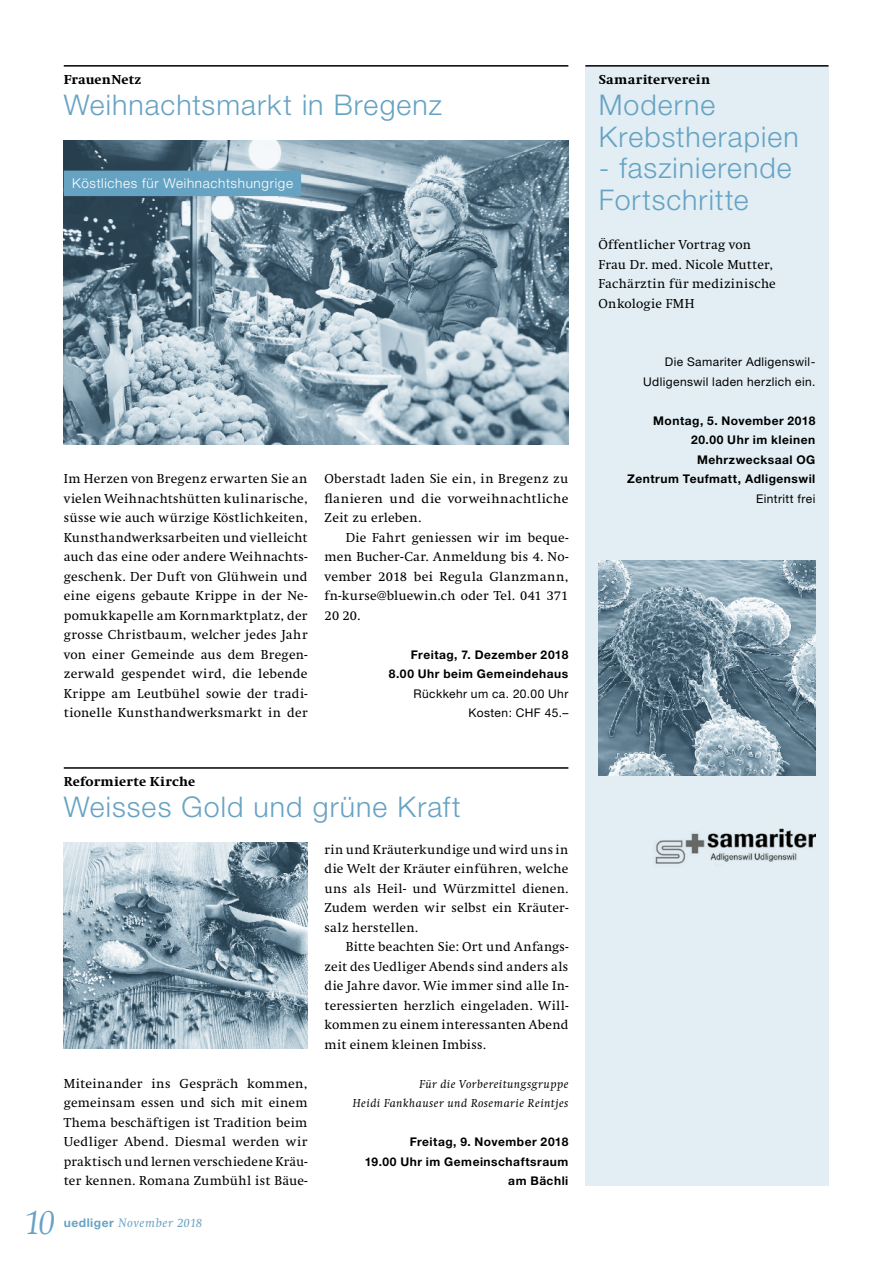
<style>
.page{position:relative;width:893px;height:1263px;background:#fff}
.page>*{position:absolute;margin:0;border:0;box-sizing:border-box;transform-origin:0 0}
.t1{font:italic 300 36px "Swift";color:#66a3c3}
.t2{font:300 28.5px/31.5px "Helvetica Neue";letter-spacing:.035em;color:#66a3c3}
.t3{font:13.5px/19.5px "Swift";letter-spacing:.02em;color:#000;text-align:justify}
.t4{font:800 13.5px "Swift";letter-spacing:.02em;color:#000}
.t5{font:300 13.5px "Helvetica Neue";letter-spacing:.05em;color:#fff}
.t6{font:italic 12.75px "Swift";letter-spacing:.05em;color:#66a3c3}
.t7{font:700 12px/19.5px "Helvetica Neue";letter-spacing:.04em;color:#000;text-align:right}
.t8{font:12px/19.5px "Helvetica Neue";letter-spacing:.035em;color:#000;text-align:right}
.t9{font:italic 12px/19.5px "Swift";letter-spacing:.04em;color:#000;text-align:right}
.s1{font-family:"Helvetica Neue";font-weight:700;font-style:normal;font-size:12px}
</style>
<div class="page">
<div style="left:585px;top:65px;width:244px;height:1120px;background:#e0edf3"></div>
<hr style="left:585px;top:65px;width:243px;height:2px;background:#000">
<img style="left:598px;top:561px;width:217px;height:214px">
<img style="left:655px;top:828px;width:160px;height:36px">
<hr style="left:64px;top:767px;width:504px;height:2px;background:#000">
<img style="left:64px;top:843px;width:244px;height:206px">
<hr style="left:64px;top:65px;width:504px;height:2px;background:#000">
<img style="left:64px;top:141px;width:504px;height:303px">
<div style="left:64px;top:171px;width:237px;height:25px;background:#66a3c3"></div>
<p class="t4" style="left:64px;top:72px;width:79px">FrauenNetz</p>
<h2 class="t2" style="left:64px;top:89px;width:380px">Weihnachtsmarkt in Bregenz</h2>
<p class="t5" style="left:72px;top:175px;width:222px">Köstliches für Weihnachtshungrige</p>
<p class="t3" style="left:64px;top:469px;width:245px">Im Herzen von Bregenz erwarten Sie an vielen Weihnachtshütten kulinarische, süsse wie auch würzige Köstlichkeiten, Kunsthandwerksarbeiten und vielleicht auch das eine oder andere Weihnachts&shy;geschenk. Der Duft von Glühwein und eine eigens gebaute Krippe in der Ne&shy;pomukkapelle am Kornmarktplatz, der grosse Christbaum, welcher jedes Jahr von einer Gemeinde aus dem Bregen&shy;zerwald gespendet wird, die lebende Krippe am Leutbühel sowie der tradi&shy;tionelle Kunsthandwerksmarkt in der</p>
<p class="t3" style="left:325px;top:469px;width:245px">Oberstadt laden Sie ein, in Bregenz zu flanieren und die vorweihnachtliche Zeit zu erleben.</p>
<p class="t3" style="left:325px;top:528px;width:245px;text-indent:21px">Die Fahrt geniessen wir im beque&shy;men Bucher-Car. Anmeldung bis 4. No&shy;vember 2018 bei Regula Glanzmann, fn-kurse@bluewin.ch oder Tel. 041 371<br>20 20.</p>
<p class="t7" style="left:389px;top:644px;width:181px">Freitag, 7. Dezember 2018<br>8.00 Uhr beim Gemeindehaus</p>
<p class="t8" style="left:413px;top:683px;width:156px">Rückkehr um ca. 20.00 Uhr<br>Kosten: CHF 45.–</p>
<p class="t4" style="left:64px;top:774px;width:133px">Reformierte Kirche</p>
<h2 class="t2" style="left:64px;top:791px;width:398px">Weisses Gold und grüne Kraft</h2>
<p class="t3" style="left:64px;top:1074px;width:245px">Miteinander ins Gespräch kommen, gemeinsam essen und sich mit einem Thema beschäftigen ist Tradition beim Uedliger Abend. Diesmal werden wir praktisch und lernen verschiedene Kräu&shy;ter kennen. Romana Zumbühl ist Bäue-</p>
<h1 class="t1" style="left:25px;top:1202px;width:32px">10</h1>
<p class="t6" style="left:64px;top:1216px;width:140px"><span class="s1">uedliger</span> November 2018</p>
<p class="t3" style="left:325px;top:840px;width:245px">rin und Kräuterkundige und wird uns in die Welt der Kräuter einführen, welche uns als Heil- und Würzmittel dienen.<br>Zudem werden wir selbst ein Kräuter&shy;salz herstellen.</p>
<p class="t3" style="left:325px;top:937px;width:245px;text-indent:21px">Bitte beachten Sie: Ort und Anfangs&shy;zeit des Uedliger Abends sind anders als die Jahre davor. Wie immer sind alle In&shy;teressierten herzlich eingeladen. Will&shy;kommen zu einem interessanten Abend mit einem kleinen Imbiss.</p>
<p class="t9" style="left:353px;top:1074px;width:217px">Für die Vorbereitungsgruppe<br>Heidi Fankhauser und Rosemarie Reintjes</p>
<p class="t7" style="left:365px;top:1132px;width:205px">Freitag, 9. November 2018<br>19.00 Uhr im Gemeinschaftsraum am Bächli</p>
<p class="t4" style="left:599px;top:72px;width:113px">Samariterverein</p>
<h2 class="t2" style="left:599px;top:89px;width:201px">Moderne<br>Krebstherapien</h2>
<h2 class="t2" style="left:599px;top:152px;width:194px">- faszinierende<br>Fortschritte</h2>
<p class="t3" style="left:598px;top:235px;width:179px;text-align:left">Öffentlicher Vortrag von<br>Frau Dr. med. Nicole Mutter,<br>Fachärztin für medizinische<br>Onkologie FMH</p>
<p class="t8" style="left:643px;top:352px;width:174px">Die Samariter Adligenswil-<br>Udligenswil laden herzlich ein.</p>
<p class="t7" style="left:627px;top:410px;width:190px">Montag, 5. November 2018<br>20.00 Uhr im kleinen<br>Mehrzwecksaal OG<br>Zentrum Teufmatt, Adligenswil</p>
<p class="t8" style="left:756px;top:488px;width:61px">Eintritt frei</p>
</div>
